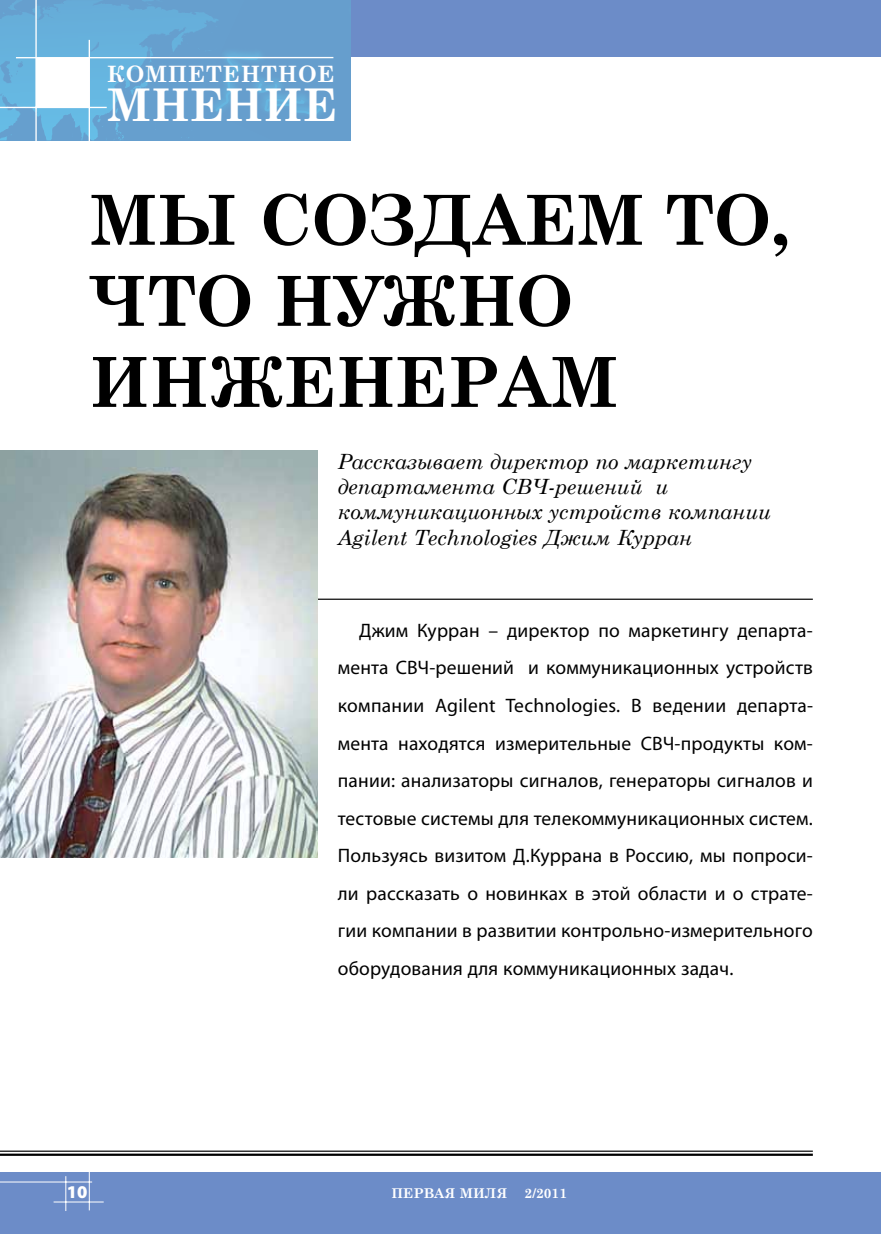
<style>
.page{position:relative;width:881px;height:1234px;background:#fff}
.page>*{position:absolute;margin:0;border:0;box-sizing:border-box;transform-origin:0 0}
.t1{font:700 69px/81px "Century Schoolbook";letter-spacing:-.01em;color:#000}
.t2{font:700 45px "Century Schoolbook";color:#fff}
.t3{font:700 22.5px "Century Schoolbook";letter-spacing:.03em;color:#fff}
.t4{font:italic 21px/25.2px "Century Schoolbook";color:#000}
.t5{font:19.5px/37.5px "Myriad Pro";letter-spacing:.01em;color:#000;text-align:justify}
.t6{font:900 18px "Myriad Pro";color:#fff}
.t7{font:700 13.5px "Century Schoolbook";color:#fff}
</style>
<div class="page">
<hr style="left:0;top:1150px;width:812px;height:1px;background:#000">
<hr style="left:0;top:1153px;width:812px;height:2px;background:#000">
<div style="left:0;top:0;width:880px;height:57px;background:#6c8cc8"></div>
<div style="left:0;top:1172px;width:880px;height:61px;background:#6c8cc8"></div>
<hr style="left:54px;top:1201px;width:50px;height:1px;background:#fff">
<hr style="left:89px;top:1171px;width:1px;height:39px;background:#fff">
<hr style="left:65px;top:1175px;width:1px;height:35px;background:#fff">
<hr style="left:0;top:1181px;width:92px;height:1px;background:#fff">
<svg style="left:0;top:0;width:197px;height:140px;background:#66aad6"></svg>
<img style="left:49px;top:0;width:105px;height:12px">
<div style="left:197px;top:0;width:153px;height:140px;background:#669fce"></div>
<svg style="left:213px;top:5px;width:137px;height:135px;background:#66a0ce"></svg>
<hr style="left:35px;top:0;width:2px;height:140px;background:#fff">
<hr style="left:0;top:107px;width:107px;height:1px;background:#fff">
<hr style="left:89px;top:40px;width:1px;height:100px;background:#fff">
<div style="left:36px;top:58px;width:53px;height:49px;background:#fff"></div>
<hr style="left:16px;top:57px;width:317px;height:1px;background:#fff">
<hr style="left:0;top:598px;width:812px;height:1px;background:#000">
<img style="left:0;top:450px;width:317px;height:407px">
<p class="t3" style="left:107px;top:56px;width:229px">КОМПЕТЕНТНОЕ</p>
<h2 class="t2" style="left:107px;top:69px;width:232px">МНЕНИЕ</h2>
<h1 class="t1" style="left:89px;top:176px;width:701px">Мы создаем то, что нужно инженерам</h1>
<p class="t4" style="left:338px;top:448px;width:434px">Рассказывает директор по маркетингу департамента СВЧ-решений и коммуникационных устройств компании Agilent Technologies Джим Курран</p>
<p class="t5" style="left:338px;top:611px;width:476px;text-indent:21px">Джим Курран – директор по маркетингу департа&shy;мента СВЧ-решений и коммуникационных устройств компании Agilent Technologies. В ведении департа&shy;мента находятся измерительные СВЧ-продукты ком&shy;пании: анализаторы сигналов, генераторы сигналов и тестовые системы для телекоммуникационных систем.<br>Пользуясь визитом Д.Куррана в Россию, мы попроси&shy;ли рассказать о новинках в этой области и о страте&shy;гии компании в развитии контрольно-измерительного оборудования для коммуникационных задач.</p>
<p class="t6" style="left:67px;top:1181px;width:22px">10</p>
<p class="t7" style="left:391px;top:1181px;width:117px">ПЕРВАЯ МИЛЯ</p>
<p class="t7" style="left:524px;top:1181px;width:44px">2/2011</p>
</div>
